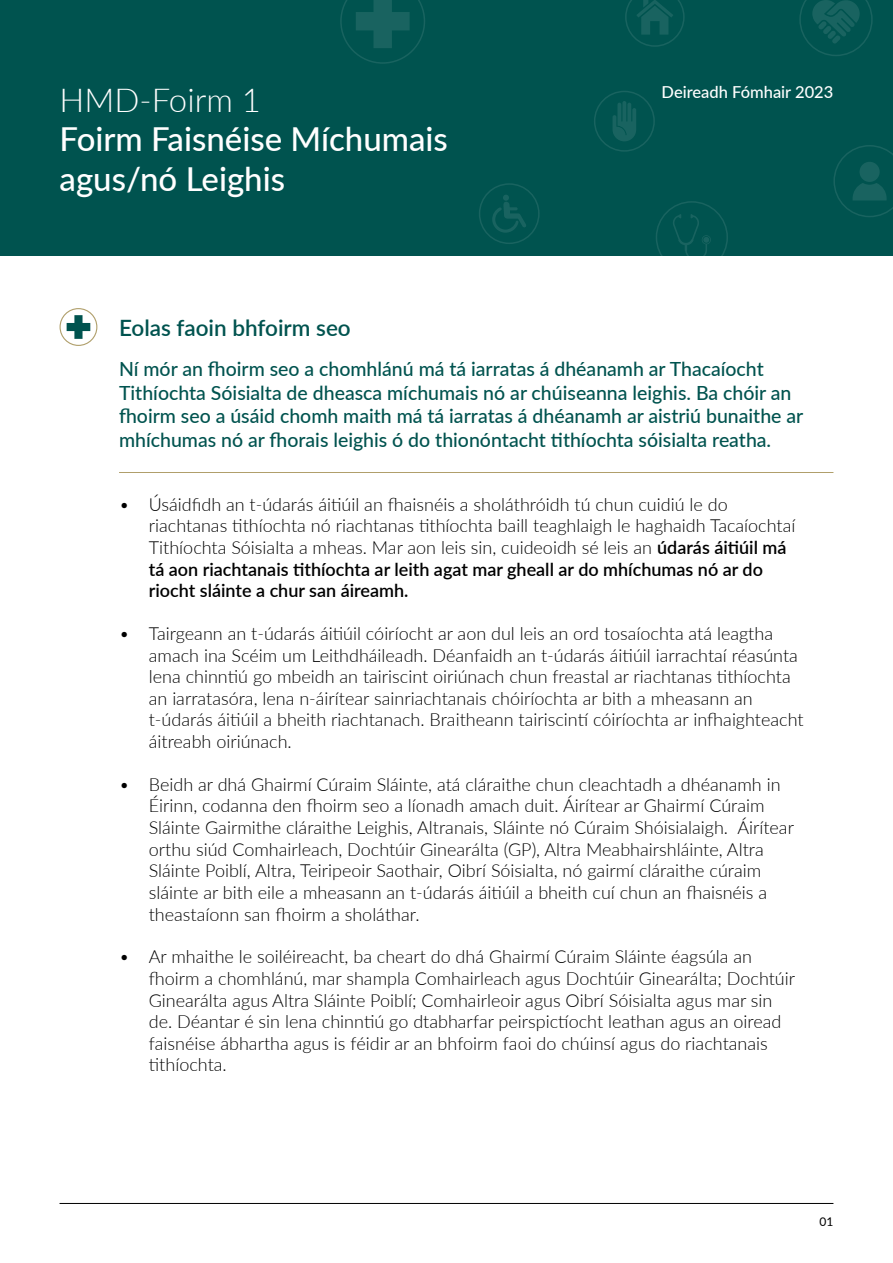
<style>
.page{position:relative;width:893px;height:1263px;background:#fff}
.page>*{position:absolute;margin:0;border:0;box-sizing:border-box;transform-origin:0 0}
.t1{font:500 33px/39.6px "Lato";color:#fff}
.t2{font:300 33px "Lato";color:#fff}
.t3{font:600 22.5px "Lato";color:#00534f}
.t4{font:500 19.5px/23.4px "Lato";color:#00534f}
.t5{font:300 18px/21.6px "Lato";color:#000}
.t6{font:500 16.5px "Lato";color:#fff}
.t7{font:12px "Lato";color:#000}
.s1{font-weight:600}
</style>
<div class="page">
<hr style="left:60px;top:1203px;width:773px;height:1px;background:#000">
<div style="left:0;top:0;width:893px;height:255px;background:#00534f"></div>
<svg style="left:833px;top:145px;width:60px;height:72px"></svg>
<svg style="left:492px;top:195px;width:34px;height:38px"></svg>
<div style="left:479px;top:183px;width:61px;height:61px;border:2px solid #fff;border-radius:50%"></div>
<svg style="left:625px;top:0;width:60px;height:47px"></svg>
<svg style="left:612px;top:101px;width:24px;height:40px"></svg>
<div style="left:594px;top:91px;width:61px;height:61px;border:2px solid #fff;border-radius:50%"></div>
<svg style="left:340px;top:0;width:85px;height:64px"></svg>
<svg style="left:799px;top:0;width:74px;height:56px"></svg>
<svg style="left:656px;top:201px;width:72px;height:54px"></svg>
<svg style="left:67px;top:315px;width:23px;height:24px"></svg>
<div style="left:60px;top:308px;width:37px;height:38px;border:1px solid #b09f6b;border-radius:50%"></div>
<hr style="left:119px;top:472px;width:714px;height:1px;background:#b09f6b">
<h1 class="t2" style="left:60px;top:77px;width:203px">HMD-Foirm 1</h1>
<h1 class="t1" style="left:60px;top:118px;width:390px">Foirm Faisnéise Míchumais agus/nó Leighis</h1>
<p class="t6" style="left:662px;top:80px;width:173px">Deireadh Fómhair 2023</p>
<p class="t3" style="left:119px;top:311px;width:233px">Eolas faoin bhfoirm seo</p>
<p class="t4" style="left:119px;top:357px;width:686px">Ní mór an fhoirm seo a chomhlánú má tá iarratas á dhéanamh ar Thacaíocht Tithíochta Sóisialta de dheasca míchumais nó ar chúiseanna leighis. Ba chóir an fhoirm seo a úsáid chomh maith má tá iarratas á dhéanamh ar aistriú bunaithe ar mhíchumas nó ar fhorais leighis ó do thionóntacht tithíochta sóisialta reatha.</p>
<p class="t5" style="left:149px;top:493px;width:648px;text-indent:-30px">• Úsáidfidh an t-údarás áitiúil an fhaisnéis a sholáthróidh tú chun cuidiú le do riachtanas tithíochta nó riachtanas tithíochta baill teaghlaigh le haghaidh Tacaíochtaí Tithíochta Sóisialta a mheas. Mar aon leis sin, cuideoidh sé leis an <span class="s1">údarás áitiúil má tá aon riachtanais tithíochta ar leith agat mar gheall ar do mhíchumas nó ar do riocht sláinte a chur san áireamh.</span></p>
<p class="t5" style="left:149px;top:622px;width:656px;text-indent:-30px">• Tairgeann an t-údarás áitiúil cóiríocht ar aon dul leis an ord tosaíochta atá leagtha amach ina Scéim um Leithdháileadh. Déanfaidh an t-údarás áitiúil iarrachtaí réasúnta lena chinntiú go mbeidh an tairiscint oiriúnach chun freastal ar riachtanas tithíochta an iarratasóra, lena n-áirítear sainriachtanais chóiríochta ar bith a mheasann an t-údarás áitiúil a bheith riachtanach. Braitheann tairiscintí cóiríochta ar infhaighteacht áitreabh oiriúnach.</p>
<p class="t5" style="left:149px;top:773px;width:647px;text-indent:-30px">• Beidh ar dhá Ghairmí Cúraim Sláinte, atá cláraithe chun cleachtadh a dhéanamh in Éirinn, codanna den fhoirm seo a líonadh amach duit. Áirítear ar Ghairmí Cúraim Sláinte Gairmithe cláraithe Leighis, Altranais, Sláinte nó Cúraim Shóisialaigh. Áirítear orthu siúd Comhairleach, Dochtúir Ginearálta (GP), Altra Meabhairshláinte, Altra Sláinte Poiblí, Altra, Teiripeoir Saothair, Oibrí Sóisialta, nó gairmí cláraithe cúraim sláinte ar bith eile a mheasann an t-údarás áitiúil a bheith cuí chun an fhaisnéis a theastaíonn san fhoirm a sholáthar.</p>
<p class="t5" style="left:149px;top:945px;width:648px;text-indent:-30px">• Ar mhaithe le soiléireacht, ba cheart do dhá Ghairmí Cúraim Sláinte éagsúla an fhoirm a chomhlánú, mar shampla Comhairleach agus Dochtúir Ginearálta; Dochtúir Ginearálta agus Altra Sláinte Poiblí; Comhairleoir agus Oibrí Sóisialta agus mar sin de. Déantar é sin lena chinntiú go dtabharfar peirspictíocht leathan agus an oiread faisnéise ábhartha agus is féidir ar an bhfoirm faoi do chúinsí agus do riachtanais tithíochta.</p>
<p class="t7" style="left:819px;top:1213px;width:15px">01</p>
</div>
